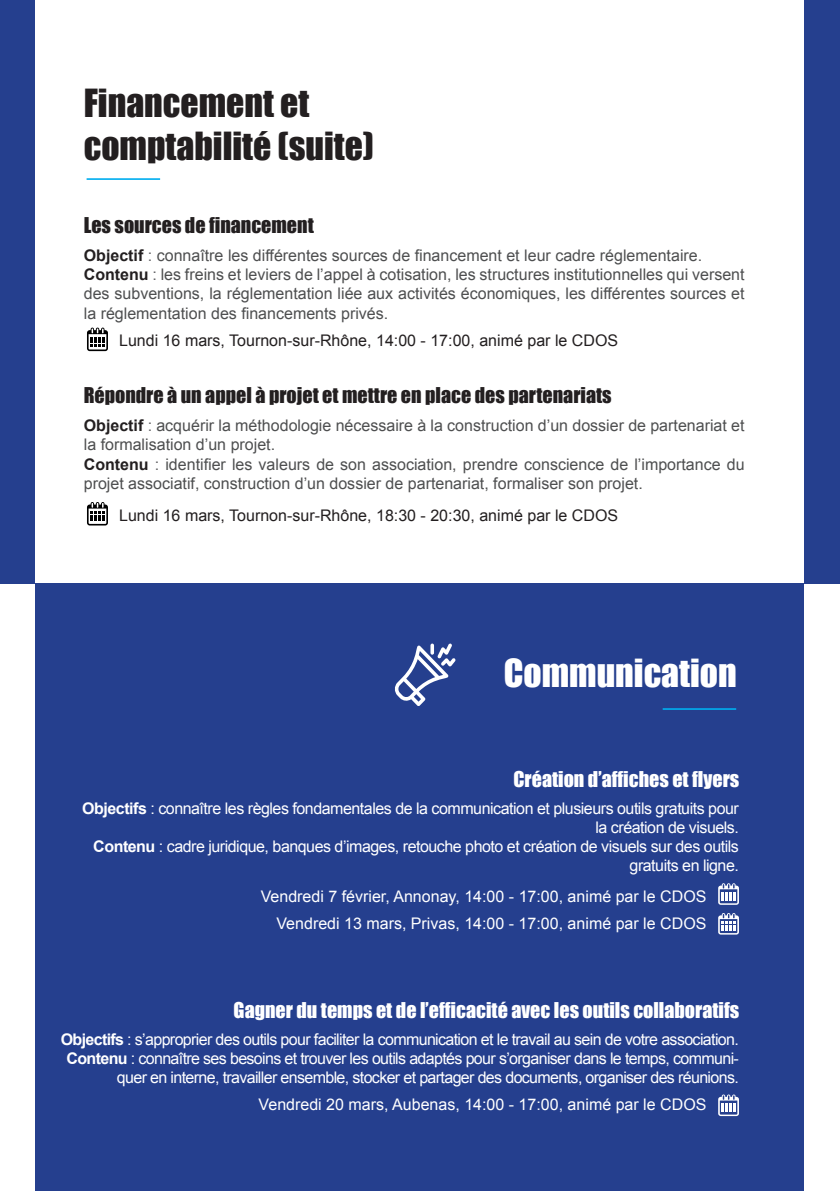
<style>
.page{position:relative;width:840px;height:1191px;background:#fff}
.page>*{position:absolute;margin:0;border:0;box-sizing:border-box;transform-origin:0 0}
.t1{font:35.6px "Impact";color:#231f20}
.t2{font:35.6px "Impact";color:#fff}
.t3{font:20px "Impact";color:#fff}
.t4{font:20px "Impact";color:#231f20}
.t5{font:16px/19.2px "Arial";color:#4e4f50}
.t6{font:16px/19.2px "Arial";letter-spacing:-.03em;color:#fff;text-align:right}
.t7{font:16px "Arial";color:#fff}
.t8{font:16px "Arial";color:#231f20}
.s1{font-weight:700;color:#231f20}
.s2{color:#636366}
.s3{font-weight:700}
</style>
<div class="page">
<div style="left:0;top:0;width:35px;height:584px;background:#253f8e"></div>
<div style="left:803px;top:0;width:36px;height:584px;background:#253f8e"></div>
<svg style="left:87px;top:327px;width:21px;height:24px"></svg>
<svg style="left:87px;top:502px;width:21px;height:23px"></svg>
<div style="left:36px;top:584px;width:767px;height:607px;background:#253f8e"></div>
<hr style="left:662px;top:708px;width:73px;height:2px;background:#00aeef">
<svg style="left:395px;top:643px;width:60px;height:63px"></svg>
<svg style="left:718px;top:883px;width:20px;height:21px"></svg>
<svg style="left:718px;top:913px;width:20px;height:21px"></svg>
<svg style="left:718px;top:1094px;width:20px;height:22px"></svg>
<hr style="left:86px;top:178px;width:74px;height:2px;background:#00aeef">
<p class="t1" style="left:84px;top:76px;width:227px">Financement et</p>
<p class="t1" style="left:84px;top:119px;width:291px">comptabilité (suite)</p>
<p class="t4" style="left:84px;top:209px;width:231px">Les sources de financement</p>
<p class="t5" style="left:84px;top:246px;width:619px"><span class="s1">Objectif</span> <span class="s2">:</span> connaître les différentes sources de financement et leur cadre réglementaire.</p>
<p class="t5" style="left:84px;top:265px;width:662px;text-align:justify"><span class="s1">Contenu</span> <span class="s2">:</span> les freins et leviers de l’appel à cotisation, les structures institutionnelles qui versent des subventions, la réglementation liée aux activités économiques, les différentes sources et la réglementation des financements privés.</p>
<p class="t8" style="left:119px;top:330px;width:500px">Lundi 16 mars, Tournon-sur-Rhône, 14:00 - 17:00, animé par le CDOS</p>
<p class="t4" style="left:84px;top:380px;width:529px">Répondre à un appel à projet et mettre en place des partenariats</p>
<p class="t5" style="left:84px;top:416px;width:662px"><span class="s1">Objectif</span> <span class="s2">:</span> acquérir la méthodologie nécessaire à la construction d’un dossier de partenariat et la formalisation d’un projet.</p>
<p class="t5" style="left:84px;top:454px;width:662px"><span class="s1">Contenu</span> <span class="s2">:</span> identifier les valeurs de son association, prendre conscience de l’importance du projet associatif, construction d’un dossier de partenariat, formaliser son projet.</p>
<p class="t8" style="left:119px;top:504px;width:500px">Lundi 16 mars, Tournon-sur-Rhône, 18:30 - 20:30, animé par le CDOS</p>
<p class="t2" style="left:503px;top:645px;width:234px">Communication</p>
<p class="t3" style="left:513px;top:763px;width:227px">Création d’affiches et flyers</p>
<p class="t6" style="left:82px;top:798px;width:657px"><span class="s3">Objectifs</span> : connaître les règles fondamentales de la communication et plusieurs outils gratuits pour la création de visuels.</p>
<p class="t6" style="left:93px;top:837px;width:646px"><span class="s3">Contenu</span> : cadre juridique, banques d’images, retouche photo et création de visuels sur des outils gratuits en ligne.</p>
<p class="t7" style="left:260px;top:886px;width:447px">Vendredi 7 février, Annonay, 14:00 - 17:00, animé par le CDOS</p>
<p class="t7" style="left:276px;top:913px;width:431px">Vendredi 13 mars, Privas, 14:00 - 17:00, animé par le CDOS</p>
<p class="t3" style="left:233px;top:994px;width:507px">Gagner du temps et de l’efficacité avec les outils collaboratifs</p>
<p class="t6" style="left:61px;top:1029px;width:679px"><span class="s3">Objectifs</span> : s’approprier des outils pour faciliter la communication et le travail au sein de votre association.</p>
<p class="t6" style="left:66px;top:1048px;width:673px"><span class="s3">Contenu</span> : connaître ses besoins et trouver les outils adaptés pour s’organiser dans le temps, communi&shy;quer en interne, travailler ensemble, stocker et partager des documents, organiser des réunions.</p>
<p class="t7" style="left:258px;top:1094px;width:449px">Vendredi 20 mars, Aubenas, 14:00 - 17:00, animé par le CDOS</p>
</div>
